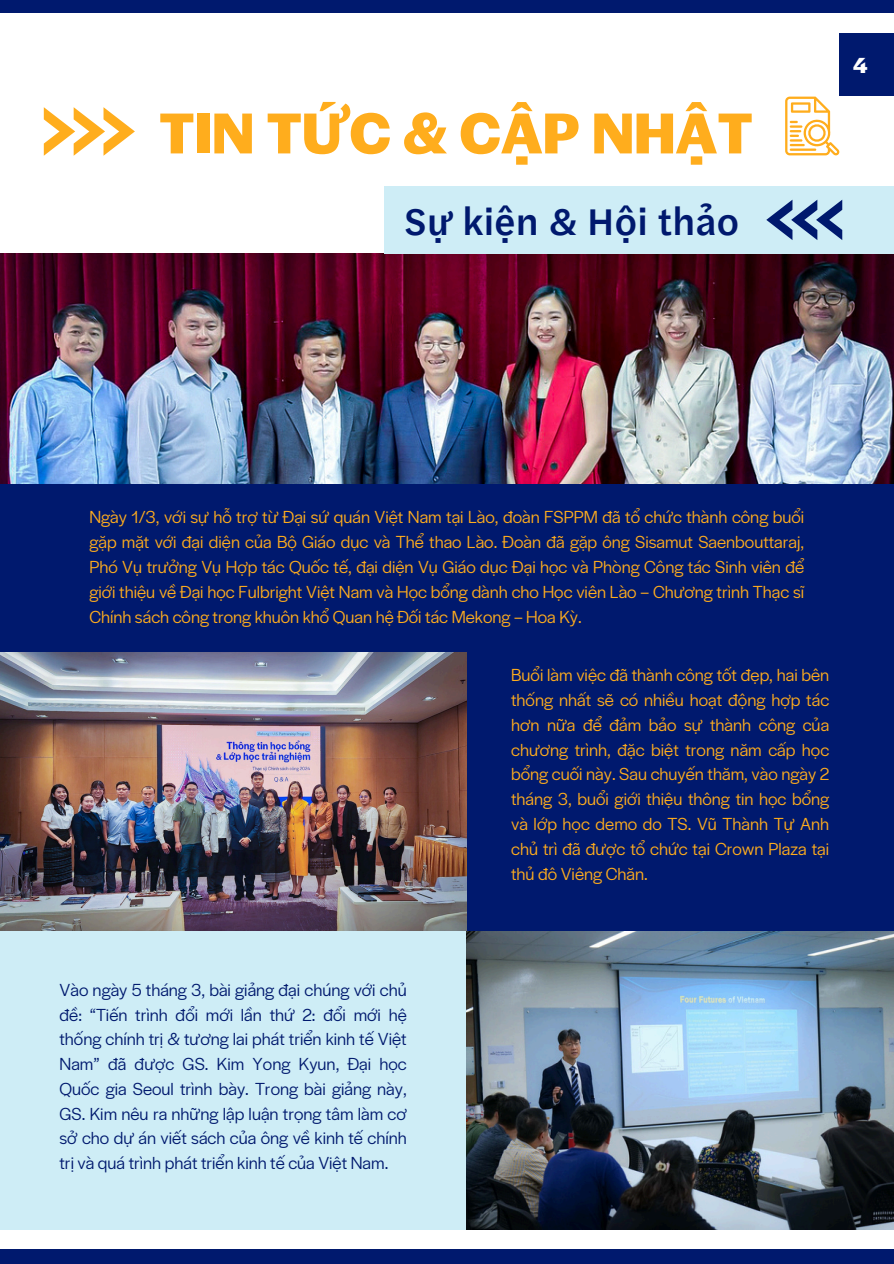
<style>
.page{position:relative;width:894px;height:1264px;background:#fff}
.page>*{position:absolute;margin:0;border:0;box-sizing:border-box;transform-origin:0 0}
.t1{font:700 60px "Halyard Display";color:#ffad1d}
.t2{font:500 39px "Halyard Text";letter-spacing:.01em;color:#00196e}
.t3{font:700 22.5px "Halyard Display";color:#fff}
.t4{font:18px/24.8px "Halyard Display";color:#ffad1d;text-align:justify}
.t5{font:18px/24.8px "Halyard Display";color:#00196e;text-align:justify}
</style>
<div class="page">
<div style="left:446px;top:646px;width:447px;height:285px;background:#00196e"></div>
<img style="left:0;top:254px;width:893px;height:230px">
<img style="left:0;top:651px;width:466px;height:279px">
<div style="left:0;top:484px;width:893px;height:167px;background:#00196e"></div>
<svg style="left:44px;top:107px;width:91px;height:49px"></svg>
<div style="left:0;top:0;width:893px;height:12px;background:#00196e"></div>
<div style="left:839px;top:34px;width:54px;height:62px;background:#00196e"></div>
<svg style="left:785px;top:96px;width:53px;height:60px"></svg>
<div style="left:384px;top:186px;width:509px;height:68px;background:#ceedf6"></div>
<svg style="left:766px;top:200px;width:76px;height:40px"></svg>
<div style="left:0;top:1249px;width:893px;height:14px;background:#00196e"></div>
<div style="left:0;top:931px;width:466px;height:298px;background:#ceedf6"></div>
<img style="left:466px;top:931px;width:426px;height:298px">
<h1 class="t1" style="left:159px;top:90px;width:595px">TIN TỨC &amp; CẬP NHẬT</h1>
<p class="t2" style="left:404px;top:193px;width:336px">Sự kiện &amp; Hội thảo</p>
<p class="t3" style="left:852px;top:50px;width:16px">4</p>
<p class="t4" style="left:89px;top:504px;width:716px">Ngày 1/3, với sự hỗ trợ từ Đại sứ quán Việt Nam tại Lào, đoàn FSPPM đã tổ chức thành công buổi gặp mặt với đại diện của Bộ Giáo dục và Thể thao Lào. Đoàn đã gặp ông Sisamut Saenbouttaraj, Phó Vụ trưởng Vụ Hợp tác Quốc tế, đại diện Vụ Giáo dục Đại học và Phòng Công tác Sinh viên để giới thiệu về Đại học Fulbright Việt Nam và Học bổng dành cho Học viên Lào – Chương trình Thạc sĩ Chính sách công trong khuôn khổ Quan hệ Đối tác Mekong – Hoa Kỳ.</p>
<p class="t5" style="left:59px;top:976px;width:349px">Vào ngày 5 tháng 3, bài giảng đại chúng với chủ đề: “Tiến trình đổi mới lần thứ 2: đổi mới hệ thống chính trị &amp; tương lai phát triển kinh tế Việt Nam” đã được GS. Kim Yong Kyun, Đại học Quốc gia Seoul trình bày. Trong bài giảng này, GS. Kim nêu ra những lập luận trọng tâm làm cơ sở cho dự án viết sách của ông về kinh tế chính trị và quá trình phát triển kinh tế của Việt Nam.</p>
<h2 class="t4" style="left:511px;top:662px;width:319px">Buổi làm việc đã thành công tốt đẹp, hai bên thống nhất sẽ có nhiều hoạt động hợp tác hơn nữa để đảm bảo sự thành công của chương trình, đặc biệt trong năm cấp học bổng cuối này. Sau chuyến thăm, vào ngày 2 tháng 3, buổi giới thiệu thông tin học bổng và lớp học demo do TS. Vũ Thành Tự Anh chủ trì đã được tổ chức tại Crown Plaza tại thủ đô Viêng Chăn.</h2>
</div>
